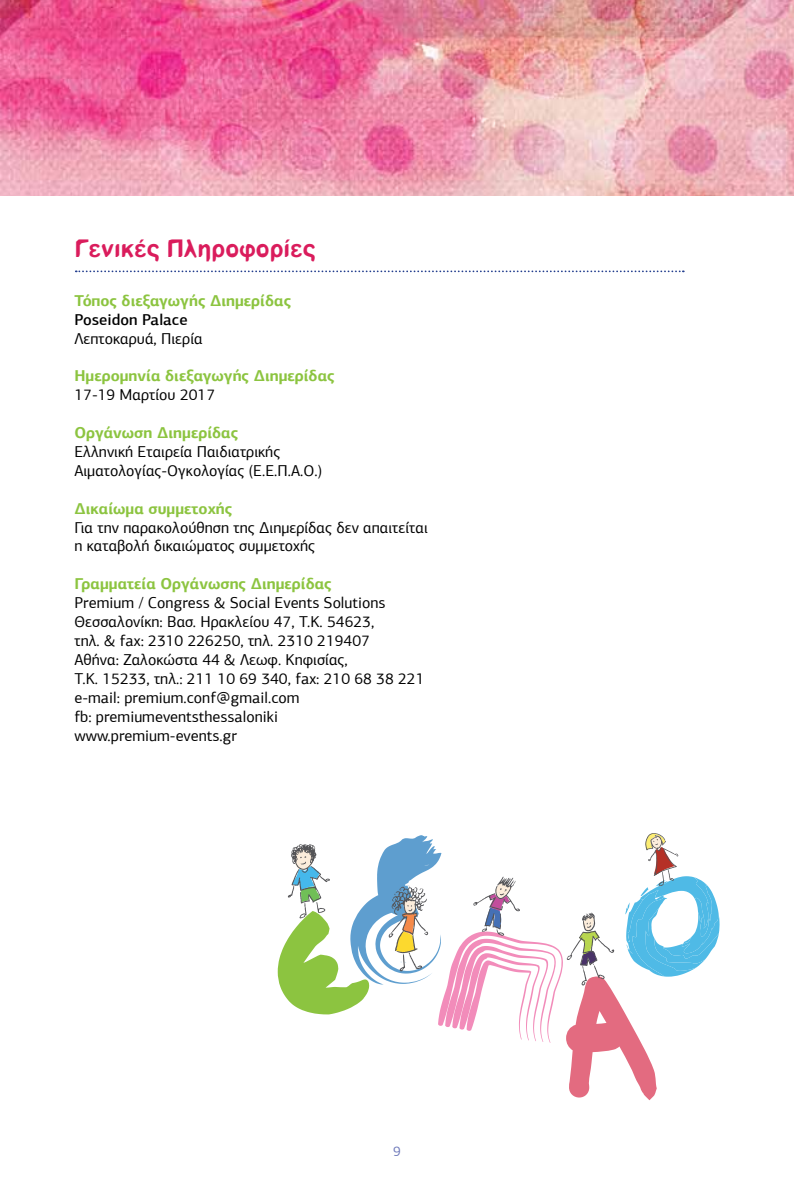
<style>
.page{position:relative;width:794px;height:1191px;background:#fff}
.page>*{position:absolute;margin:0;border:0;box-sizing:border-box;transform-origin:0 0}
.t1{font:24.5px "CF Milk";color:#da1c5c}
.t2{font:15.75px/18.9px "PF Agora Sans Pro";color:#000}
.t3{font:700 15.75px "PF Agora Sans Pro";color:#8cc440}
.t4{font:500 15.75px "PF Agora Sans Pro";color:#000}
.t5{font:14px "PF Agora Sans Pro";color:#6c77b9}
</style>
<div class="page">
<img style="left:0;top:0;width:794px;height:195px">
<svg style="left:76px;top:270px;width:608px;height:2px"></svg>
<svg style="left:278px;top:833px;width:441px;height:267px"></svg>
<h1 class="t1" style="left:74px;top:235px;width:243px">Γενικές Πληροφορίες</h1>
<p class="t3" style="left:74px;top:290px;width:218px">Τόπος διεξαγωγής Διημερίδας</p>
<p class="t4" style="left:74px;top:309px;width:115px">Poseidon Palace</p>
<p class="t2" style="left:74px;top:329px;width:130px">Λεπτοκαρυά, Πιερία</p>
<p class="t3" style="left:74px;top:366px;width:262px">Ημερομηνία διεξαγωγής Διημερίδας</p>
<p class="t2" style="left:74px;top:385px;width:142px">17-19 Μαρτίου 2017</p>
<p class="t3" style="left:74px;top:423px;width:165px">Οργάνωση Διημερίδας</p>
<p class="t2" style="left:74px;top:442px;width:249px">Ελληνική Εταιρεία Παιδιατρικής<br>Αιματολογίας-Ογκολογίας (Ε.Ε.Π.Α.Ο.)</p>
<p class="t3" style="left:74px;top:498px;width:159px">Δικαίωμα συμμετοχής</p>
<p class="t2" style="left:74px;top:518px;width:355px">Για την παρακολούθηση της Διημερίδας δεν απαιτείται η καταβολή δικαιώματος συμμετοχής</p>
<p class="t3" style="left:74px;top:574px;width:259px">Γραμματεία Οργάνωσης Διημερίδας</p>
<p class="t2" style="left:74px;top:593px;width:351px">Premium / Congress &amp; Social Events Solutions Θεσσαλονίκη: Βασ. Η ρακλείου 47, T.K. 54623,<br>τηλ. &amp; fax: 2310 226250, τηλ. 2310 219407<br>Αθήνα: Ζαλοκώστα 44 &amp; Λεωφ. Κηφισίας,<br>T.K. 15233, τηλ.: 211 10 69 340, fax: 210 68 38 221 e-mail: premium.conf@gmail.com<br>fb: premiumeventsthessaloniki www.premium-events.gr</p>
<p class="t5" style="left:393px;top:1143px;width:9px">9</p>
</div>
